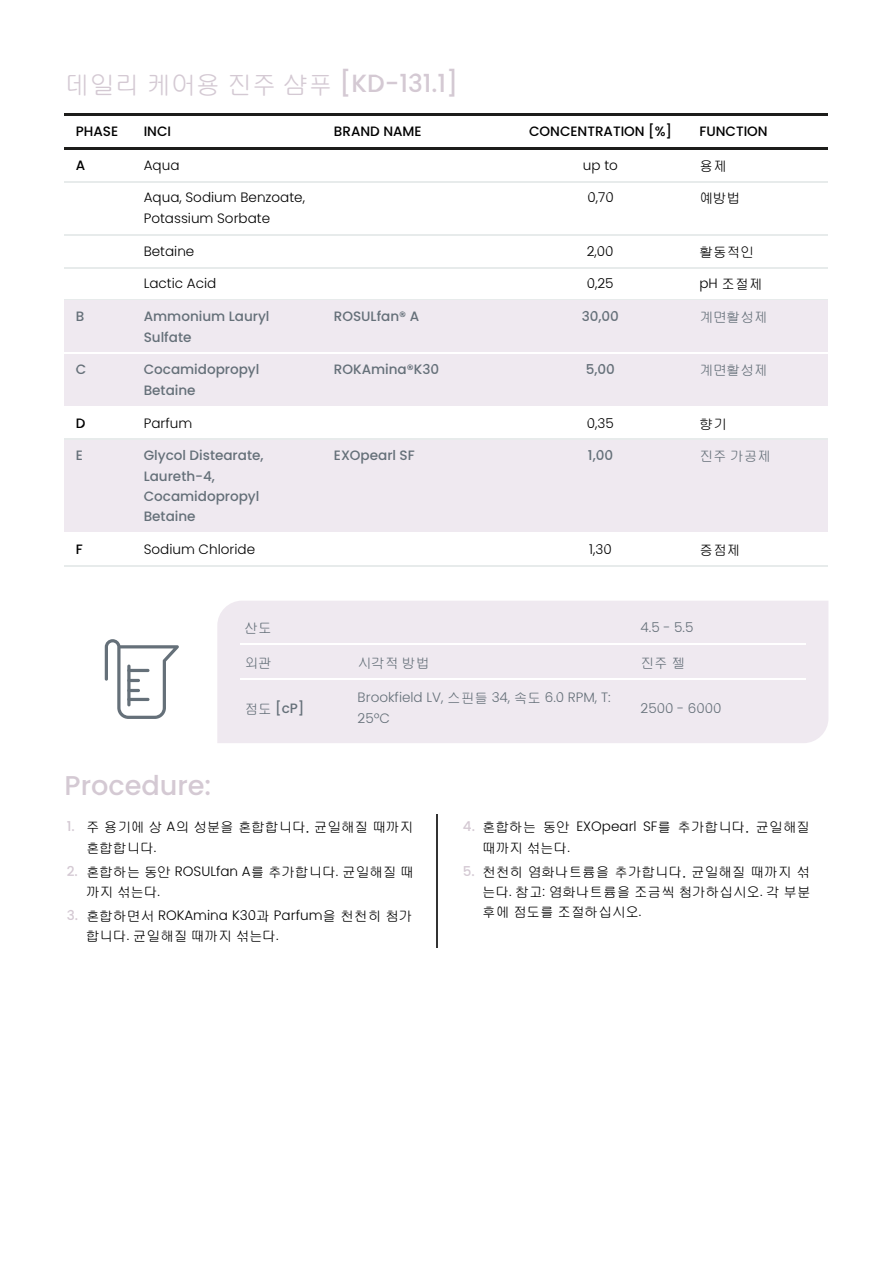
<style>
.page{position:relative;width:893px;height:1263px;background:#fff}
.page>*{position:absolute;margin:0;border:0;box-sizing:border-box;transform-origin:0 0}
.t1{font:500 27.15px "Poppins";letter-spacing:.005em;color:#d4c9d3}
.t2{font:24.9px "Baekmuk Gulim";letter-spacing:.01em;color:#d4c9d3}
.t3{font:13.5px/20.4px "Baekmuk Gulim";letter-spacing:.01em;color:#000}
.t4{font:500 13.5px/20.4px "Poppins";letter-spacing:.005em;color:#657079}
.t5{font:13.5px/20.4px "Light Poppins";letter-spacing:.005em;color:#000}
.t6{font:13.5px/20.4px "Light Poppins";letter-spacing:.005em;color:#657079}
.t7{font:500 13.5px "Poppins";letter-spacing:.005em;color:#000}
.t8{font:13.5px "Baekmuk Gulim";letter-spacing:.01em;color:#657079}
.s1{font-family:"Medium Poppins"}
.s2{font-family:"Light Poppins"}
.s3{font-family:"Baekmuk Gulim";font-weight:400}
.s4{font-family:"Baekmuk Gulim"}
.s5{font-family:"Poppins";font-weight:500;color:#d4c9d3}
</style>
<div class="page">
<hr style="left:64px;top:113px;width:764px;height:2px;background:#1d1d1b">
<hr style="left:64px;top:147px;width:764px;height:2px;background:#1d1d1b">
<hr style="left:64px;top:181px;width:764px;height:1px;background:#e7ebeb">
<hr style="left:64px;top:234px;width:764px;height:1px;background:#e7ebeb">
<hr style="left:64px;top:267px;width:764px;height:1px;background:#e7ebeb">
<hr style="left:64px;top:300px;width:764px;height:1px;background:#e7ebeb">
<div style="left:64px;top:301px;width:764px;height:53px;background:#efe9f0"></div>
<hr style="left:64px;top:353px;width:764px;height:1px;background:#fff">
<div style="left:64px;top:354px;width:764px;height:53px;background:#efe9f0"></div>
<hr style="left:64px;top:406px;width:764px;height:1px;background:#fff">
<hr style="left:64px;top:439px;width:764px;height:1px;background:#e7ebeb">
<div style="left:64px;top:440px;width:764px;height:94px;background:#efe9f0"></div>
<hr style="left:64px;top:533px;width:764px;height:1px;background:#fff">
<hr style="left:64px;top:566px;width:764px;height:1px;background:#e7ebeb">
<div style="left:217px;top:601px;width:611px;height:142px;background:#efe9f0"></div>
<hr style="left:240px;top:644px;width:113px;height:1px;background:#fff">
<hr style="left:353px;top:644px;width:283px;height:1px;background:#fff">
<hr style="left:636px;top:644px;width:169px;height:1px;background:#fff">
<hr style="left:240px;top:679px;width:113px;height:1px;background:#fff">
<hr style="left:353px;top:679px;width:283px;height:1px;background:#fff">
<hr style="left:636px;top:679px;width:169px;height:1px;background:#fff">
<hr style="left:437px;top:814px;width:1px;height:134px;background:#333">
<svg style="left:105px;top:639px;width:74px;height:80px"></svg>
<hr style="left:127px;top:669px;width:22px;height:3px;background:#657079;border-radius:2px">
<h2 class="t2" style="left:64px;top:72px;width:395px">데일리 케어용 진주 샴푸 <span class="s1">[KD-131.1]</span></h2>
<p class="t7" style="left:76px;top:122px;width:44px">PHASE</p>
<p class="t7" style="left:144px;top:122px;width:29px">INCI</p>
<p class="t7" style="left:334px;top:122px;width:89px">BRAND NAME</p>
<p class="t7" style="left:529px;top:122px;width:144px">CONCENTRATION [%]</p>
<p class="t7" style="left:699px;top:122px;width:70px">FUNCTION</p>
<p class="t7" style="left:76px;top:156px;width:11px">A</p>
<p class="t5" style="left:144px;top:155px;width:37px">Aqua</p>
<p class="t5" style="left:583px;top:155px;width:36px">up to</p>
<p class="t3" style="left:699px;top:155px;width:29px">용제</p>
<p class="t5" style="left:144px;top:188px;width:163px">Aqua, Sodium Benzoate,<br>Potassium Sorbate</p>
<p class="t5" style="left:587px;top:188px;width:28px">0,70</p>
<p class="t3" style="left:699px;top:188px;width:42px">예방법</p>
<p class="t5" style="left:144px;top:241px;width:52px">Betaine</p>
<p class="t5" style="left:587px;top:241px;width:28px">2,00</p>
<p class="t3" style="left:699px;top:241px;width:56px">활동적인</p>
<p class="t5" style="left:144px;top:274px;width:74px">Lactic Acid</p>
<p class="t5" style="left:587px;top:274px;width:28px">0,25</p>
<p class="t3" style="left:699px;top:274px;width:64px"><span class="s2">pH</span> 조절제</p>
<p class="t4" style="left:76px;top:306px;width:10px">B</p>
<p class="t4" style="left:144px;top:306px;width:127px">Ammonium Lauryl<br>Sulfate</p>
<p class="t4" style="left:334px;top:306px;width:87px">ROSULfan® A</p>
<p class="t4" style="left:581px;top:306px;width:39px">30,00</p>
<p class="t8" style="left:699px;top:310px;width:69px">계면활성제</p>
<p class="t4" style="left:76px;top:359px;width:12px">C</p>
<p class="t4" style="left:144px;top:359px;width:117px">Cocamidopropyl<br>Betaine</p>
<p class="t4" style="left:334px;top:359px;width:107px">ROKAmina®K30</p>
<p class="t4" style="left:585px;top:359px;width:31px">5,00</p>
<p class="t8" style="left:699px;top:364px;width:69px">계면활성제</p>
<p class="t7" style="left:76px;top:413px;width:11px">D</p>
<p class="t5" style="left:144px;top:413px;width:50px">Parfum</p>
<p class="t5" style="left:587px;top:413px;width:28px">0,35</p>
<p class="t3" style="left:699px;top:413px;width:29px">향기</p>
<p class="t4" style="left:76px;top:445px;width:9px">E</p>
<p class="t4" style="left:144px;top:445px;width:121px">Glycol Distearate,<br>Laureth-4,<br>Cocamidopropyl<br>Betaine</p>
<p class="t4" style="left:334px;top:445px;width:82px">EXOpearl SF</p>
<p class="t4" style="left:588px;top:445px;width:27px">1,00</p>
<p class="t8" style="left:699px;top:450px;width:73px">진주 가공제</p>
<p class="t7" style="left:76px;top:540px;width:8px">F</p>
<p class="t5" style="left:144px;top:539px;width:113px">Sodium Chloride</p>
<p class="t5" style="left:589px;top:539px;width:24px">1,30</p>
<p class="t3" style="left:699px;top:540px;width:42px">증점제</p>
<p class="t8" style="left:244px;top:622px;width:29px">산도</p>
<p class="t6" style="left:640px;top:617px;width:54px">4.5 - 5.5</p>
<p class="t8" style="left:244px;top:657px;width:29px">외관</p>
<p class="t8" style="left:357px;top:657px;width:73px">시각적 방법</p>
<p class="t8" style="left:640px;top:657px;width:46px">진주 젤</p>
<p class="t4" style="left:244px;top:698px;width:61px"><span class="s3">점도</span> [cP]</p>
<p class="t6" style="left:357px;top:688px;width:254px">Brookfield LV, <span class="s4">스핀들</span> 34, <span class="s4">속도</span> 6.0 RPM, T:<br>25ºC</p>
<p class="t6" style="left:640px;top:698px;width:82px">2500 - 6000</p>
<h1 class="t1" style="left:64px;top:767px;width:148px">Procedure:</h1>
<p class="t3" style="left:86px;top:817px;width:328px;text-indent:-19px"><span class="s5">1.</span> 주 용기에 상 <span class="s2">A</span>의 성분을 혼합합니다. 균일해질 때까지 혼합합니다<span class="s2">.</span></p>
<p class="t3" style="left:86px;top:861px;width:329px;text-indent:-19px"><span class="s5">2.</span> 혼합하는 동안 <span class="s2">ROSULfan A</span>를 추가합니다<span class="s2">.</span> 균일해질 때 까지 섞는다<span class="s2">.</span></p>
<p class="t5" style="left:67px;top:905px;width:347px"><span class="s5">3.</span> <span class="s4">혼합하면서</span> ROKAmina K30<span class="s4">과</span> Parfum<span class="s4">을 천천히 첨가</span></p>
<p class="t3" style="left:86px;top:926px;width:194px">합니다<span class="s2">.</span> 균일해질 때까지 섞는다<span class="s2">.</span></p>
<p class="t3" style="left:482px;top:817px;width:329px;text-indent:-19px"><span class="s5">4.</span> 혼합하는 동안 <span class="s2">EXOpearl SF</span>를 추가합니다. 균일해질 때까지 섞는다<span class="s2">.</span></p>
<p class="t3" style="left:482px;top:861px;width:330px;text-align:justify;text-indent:-19px"><span class="s5">5.</span> 천천히 염화나트륨을 추가합니다. 균일해질 때까지 섞 는다<span class="s2">.</span> 참고<span class="s2">:</span> 염화나트륨을 조금씩 첨가하십시오<span class="s2">.</span> 각 부분 후에 점도를 조절하십시오<span class="s2">.</span></p>
</div>
